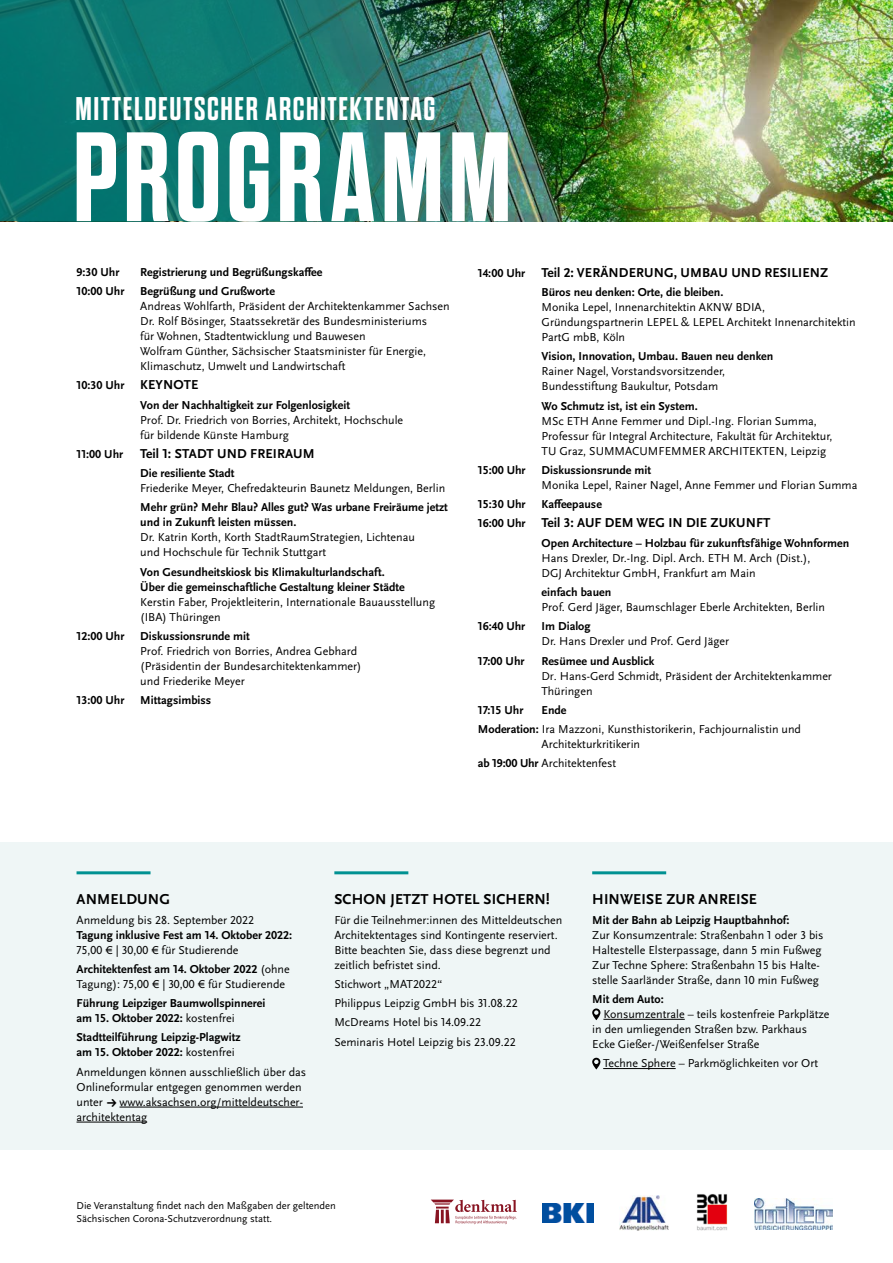
<style>
.page{position:relative;width:893px;height:1263px;background:#fff}
.page>*{position:absolute;margin:0;border:0;box-sizing:border-box;transform-origin:0 0}
.t1{font:700 126.9px "Dharma Gothic E";letter-spacing:.035em;color:#fff}
.t2{font:700 32.85px "Dharma Gothic E";letter-spacing:.05em;color:#fff}
.zü{font:700 15px "Scala Sans Pro";letter-spacing:.01em;color:#000}
.t3{font:700 13.5px "Scala Sans Pro";letter-spacing:.01em;color:#000}
.t4{font:12px/15px "Scala Sans Pro";color:#000}
.t5{font:700 12px/15px "Scala Sans Pro";color:#000}
.t6{font:10.5px/13.5px "Scala Sans Pro";color:#000}
.s1{font-weight:700}
.s2{font-size:13.5px}
.s3{font-weight:400}
.s4{font-size:12px}
.s5{font-family:"Scala Sans Offc"}
</style>
<div class="page">
<img style="left:584px;top:0;width:309px;height:221px">
<img style="left:0;top:0;width:584px;height:221px">
<div style="left:0;top:842px;width:893px;height:308px;background:#eff6f6"></div>
<hr style="left:120px;top:1107px;width:183px;height:1px;background:#000">
<hr style="left:77px;top:1122px;width:70px;height:1px;background:#000">
<hr style="left:603px;top:1019px;width:82px;height:1px;background:#000">
<hr style="left:603px;top:1068px;width:73px;height:1px;background:#000">
<svg style="left:592px;top:1008px;width:8px;height:12px"></svg>
<svg style="left:592px;top:1058px;width:8px;height:11px"></svg>
<hr style="left:77px;top:871px;width:74px;height:3px;background:#009192">
<hr style="left:334px;top:871px;width:74px;height:3px;background:#009192">
<hr style="left:592px;top:871px;width:74px;height:3px;background:#009192">
<img style="left:542px;top:1203px;width:52px;height:19px">
<img style="left:619px;top:1195px;width:50px;height:35px">
<img style="left:696px;top:1194px;width:32px;height:37px">
<svg style="left:431px;top:1199px;width:86px;height:25px"></svg>
<img style="left:755px;top:1199px;width:77px;height:30px">
<p class="t2" style="left:75px;top:92px;width:362px">MITTELDEUTSCHER ARCHITEKTENTAG</p>
<p class="t1" style="left:72px;top:113px;width:441px">PROGRAMM</p>
<p class="t5" style="left:77px;top:265px;width:44px">9:30 Uhr</p>
<p class="t5" style="left:140px;top:265px;width:184px">Registrierung und Begrüßungskaffee</p>
<p class="t5" style="left:77px;top:284px;width:49px">10:00 Uhr</p>
<p class="t4" style="left:140px;top:284px;width:311px"><span class="s1">Begrüßung und Grußworte<br></span>Andreas Wohlfarth, Präsident der Architektenkammer Sachsen Dr. Rolf Bösinger, Staatssekretär des Bundesministeriums<br>fü r Wohnen, Stadtentwicklung und Bauwesen<br>Wolfram Günther, Sächsischer Staatsminister für Energie, Klimaschutz, Umwelt und Landwirtschaft</p>
<p class="t5" style="left:77px;top:378px;width:123px">10:30 Uhr <span class="s2">KEYNOTE</span></p>
<p class="t4" style="left:140px;top:397px;width:264px"><span class="s1">Von der Nachhaltigkeit zur Folgenlosigkeit<br></span>Prof. Dr. Friedrich von Borries, Architekt, Hochschule für bildende Künste Hamburg</p>
<p class="t5" style="left:77px;top:447px;width:48px">11:00 Uhr</p>
<p class="t3" style="left:140px;top:446px;width:176px">Teil 1: STADT UND FREIRAUM</p>
<p class="t4" style="left:140px;top:466px;width:307px"><span class="s1">Die resiliente Stadt<br></span>Friederike Meyer, Chefredakteurin Baunetz Meldungen, Berlin</p>
<p class="t4" style="left:140px;top:500px;width:309px"><span class="s1">Mehr grün? Mehr Blau? Alles gut? Was urbane Freiräume jetzt und in Zukunft leisten müssen.<br></span>Dr. Katrin Korth, Korth StadtRaumStrategien, Lichtenau<br>und Hochschule für Technik Stuttgart</p>
<p class="t5" style="left:140px;top:564px;width:296px">Von Gesundheitskiosk bis Klimakulturlandschaft.<br>Über die gemeinschaftliche Gestaltung kleiner Städte <span class="s3">Kerstin Faber, Projektleiterin, Internationale Bauausstellung (IBA) Thüringen</span></p>
<p class="t5" style="left:77px;top:629px;width:49px">12:00 Uhr</p>
<p class="t4" style="left:140px;top:628px;width:223px"><span class="s1">Diskussionsrunde mit<br></span>Prof. Friedrich von Borries, Andrea Gebhard (Präsidentin der Bundesarchitektenkammer) und Friederike Meyer</p>
<p class="t5" style="left:77px;top:693px;width:49px">13:00 Uhr</p>
<p class="t5" style="left:140px;top:693px;width:72px">Mittagsimbiss</p>
<p class="t3" style="left:478px;top:265px;width:352px"><span class="s4">14:00 Uhr</span> Teil 2: VERÄNDERUNG, UMBAU UND RESILIENZ</p>
<p class="t4" style="left:542px;top:285px;width:316px"><span class="s1">Büros neu denken: Orte, die bleiben.<br></span>Monika Lepel, Innenarchitektin AKNW BDIA, Gründungspartnerin LEPEL &amp; LEPEL Architekt Innenarchitektin PartG mbB, Köln</p>
<p class="t4" style="left:542px;top:349px;width:233px"><span class="s1">Vision, Innovation, Umbau. Bauen neu denken<br></span>Rainer Nagel, Vorstandsvorsitzender,<br>Bundesstiftung Baukultur, Potsdam</p>
<p class="t4" style="left:542px;top:398px;width:292px"><span class="s1">Wo Schmutz ist, ist ein System.<br></span>MSc ETH Anne Femmer und Dipl.-Ing. Florian Summa, Professur für Integral Architecture, Fakultät für Architektur, TU Graz, SUMMACUMFEMMER ARCHITEKTEN, Leipzig</p>
<p class="t5" style="left:478px;top:463px;width:49px">15:00 Uhr</p>
<p class="t4" style="left:542px;top:463px;width:317px"><span class="s1">Diskussionsrunde mit<br></span>Monika Lepel, Rainer Nagel, Anne Femmer und Florian Summa</p>
<p class="t5" style="left:478px;top:497px;width:49px">15:30 Uhr</p>
<p class="t5" style="left:542px;top:497px;width:62px">Kaffeepause</p>
<p class="t3" style="left:478px;top:515px;width:294px"><span class="s4">16:00 Uhr</span> Teil 3: AUF DEM WEG IN DIE ZUKUNFT</p>
<p class="t4" style="left:542px;top:535px;width:309px"><span class="s1">Open Architecture – Holzbau für zukunftsfähige Wohnformen<br></span>Hans Drexler, Dr.-Ing. Dipl. Arch. ETH M. Arch (Dist.),<br>DGJ Architektur GmbH, Frankfurt am Main</p>
<p class="t4" style="left:542px;top:585px;width:285px"><span class="s1">einfach bauen<br></span>Prof. Gerd Jäger, Baumschlager Eberle Architekten, Berlin</p>
<p class="t5" style="left:478px;top:619px;width:49px">16:40 Uhr</p>
<p class="t4" style="left:542px;top:619px;width:189px"><span class="s1">Im Dialog<br></span>Dr. Hans Drexler und Prof. Gerd Jäger</p>
<p class="t5" style="left:478px;top:653px;width:48px">17:00 Uhr</p>
<p class="t4" style="left:541px;top:653px;width:292px"><span class="s1">Resümee und Ausblick<br></span><span class="s5">Dr.</span> Hans-Gerd Schmidt, Präsident der Architektenkammer<br>Thüringen</p>
<p class="t5" style="left:478px;top:702px;width:47px">17:15 Uhr</p>
<p class="t5" style="left:542px;top:702px;width:26px">Ende</p>
<p class="t4" style="left:542px;top:722px;width:261px;text-indent:-64px"><span class="s1">Moderation:</span> Ira Mazzoni, Kunsthistorikerin, Fachjournalistin und<br>Architekturkritikerin</p>
<p class="t4" style="left:478px;top:756px;width:140px"><span class="s1">ab 19:00 Uhr</span> Architektenfest</p>
<p class="zü" style="left:77px;top:891px;width:95px">ANMELDUNG</p>
<p class="t4" style="left:77px;top:912px;width:217px">Anmeldung bis 28. September 2022<br><span class="s1">Tagung inklusive Fest am 14. Oktober 2022:<br></span>75,00 € | 30,00 € für Studierende</p>
<p class="t4" style="left:77px;top:961px;width:215px"><span class="s1">Architektenfest am 14. Oktober 2022</span> (ohne<br>Tagung): 75,00 € | 30,00 € für Studierende</p>
<p class="t5" style="left:77px;top:996px;width:190px">Führung Leipziger Baumwollspinnerei am 15. Oktober 2022: <span class="s3">kostenfrei</span></p>
<p class="t5" style="left:77px;top:1030px;width:166px">Stadtteilführung Leipzig-Plagwitz am 15. Oktober 2022: <span class="s3">kostenfrei</span></p>
<p class="t4" style="left:77px;top:1064px;width:231px">Anmeldungen können ausschließlich über das<br>Onlineformular entgegen genommen werden unter</p>
<p class="t4" style="left:77px;top:1094px;width:228px;text-indent:43px">www.aksachsen.org/mitteldeutscher&shy;architektentag</p>
<p class="zü" style="left:334px;top:891px;width:217px">SCHON JETZT HOTEL SICHERN!</p>
<p class="t4" style="left:334px;top:912px;width:229px">Für die Teilnehmer:innen des Mitteldeutschen Architektentages sind Kontingente reserviert.<br>Bitte beachten Sie, dass diese begrenzt und zeitlich befristet sind.</p>
<p class="t4" style="left:334px;top:976px;width:109px">Stichwort „MAT2022“</p>
<p class="t4" style="left:334px;top:996px;width:185px">Philippus Leipzig GmbH bis 31.08.22</p>
<p class="t4" style="left:334px;top:1015px;width:148px">McDreams Hotel bis 14.09.22</p>
<p class="t4" style="left:334px;top:1034px;width:183px">Seminaris Hotel Leipzig bis 23.09.22</p>
<p class="t6" style="left:77px;top:1199px;width:261px">Die Veranstaltung findet nach den Maßgaben der geltenden<br>Sächsischen Corona-Schutzverordnung statt.</p>
<p class="zü" style="left:592px;top:891px;width:166px">HINWEISE ZUR ANREISE</p>
<p class="t4" style="left:592px;top:912px;width:233px"><span class="s1">Mit der Bahn ab Leipzig Hauptbahnhof:<br></span>Zur Konsumzentrale: Straßenbahn 1 oder 3 bis Haltestelle Elsterpassage, dann 5 min Fußweg Zur Techne Sphere: Straßenbahn 15 bis Halte&shy;stelle Saarländer Straße, dann 10 min Fußweg</p>
<p class="t5" style="left:592px;top:992px;width:73px">Mit dem Auto:</p>
<p class="t4" style="left:603px;top:1006px;width:228px">Konsumzentrale – teils kostenfreie Parkplätze</p>
<p class="t4" style="left:592px;top:1021px;width:216px">in den umliegenden Straßen bzw. Parkhaus</p>
<p class="t4" style="left:592px;top:1036px;width:169px">Ecke Gießer-/Weißenfelser Straße</p>
<p class="t4" style="left:603px;top:1056px;width:216px">Techne Sphere – Parkmöglichkeiten vor Ort</p>
</div>
